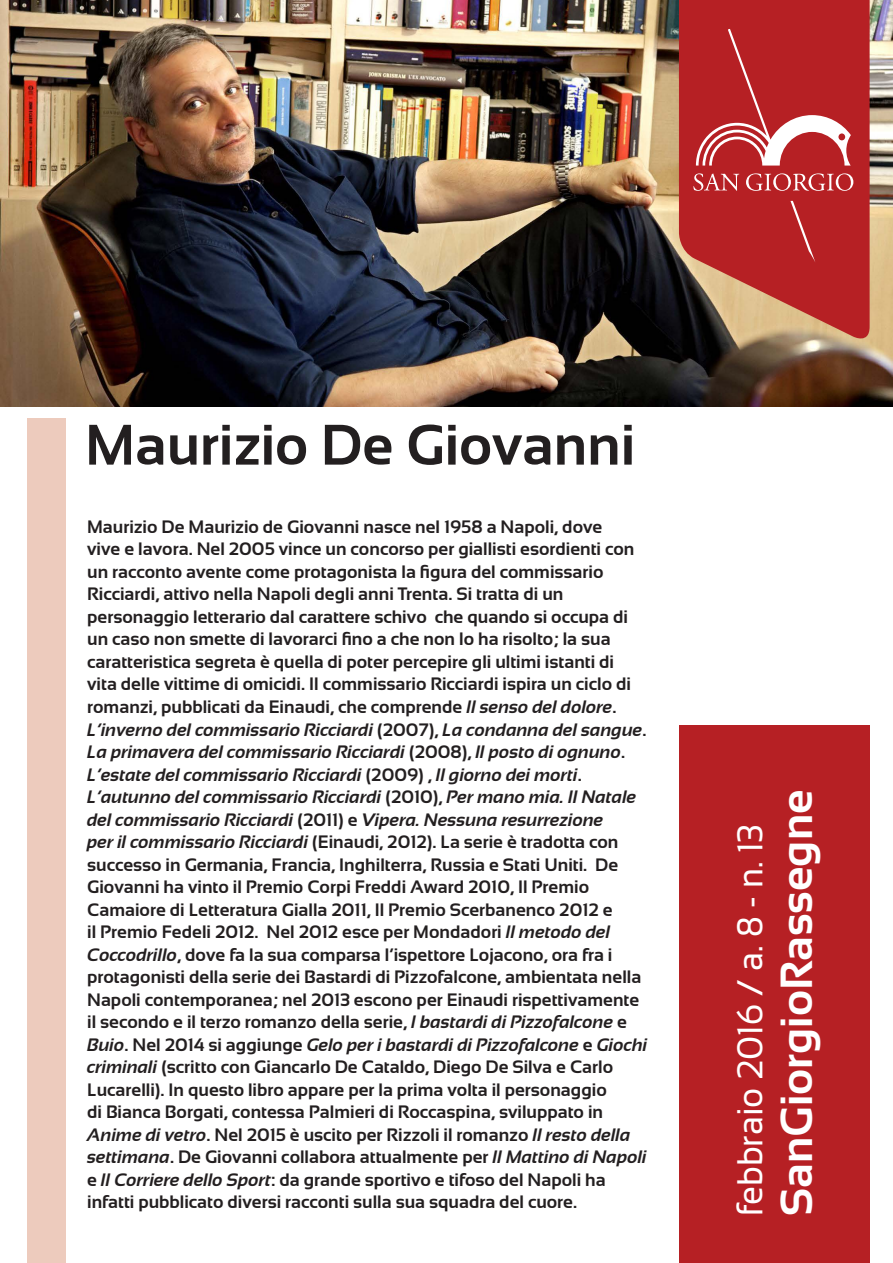
<style>
.page{position:relative;width:893px;height:1263px;background:#fff}
.page>*{position:absolute;margin:0;border:0;box-sizing:border-box;transform-origin:0 0}
.t1{font:700 57px "Sansation";color:#231f20}
.t2{font:700 45px "Sansation";color:#fff}
.t3{font:36px "Sansation";color:#fff;scale:.95 1}
.t4{font:700 18px/22.5px "Sansation";color:#231f20}
.s1{font-style:italic}
</style>
<div class="page">
<img style="left:0;top:0;width:893px;height:406px">
<svg style="left:679px;top:0;width:191px;height:345px;background:#ae423a"></svg>
<div style="left:679px;top:725px;width:191px;height:538px;background:#b62024"></div>
<svg style="left:693px;top:29px;width:160px;height:234px;background:#bd3639"></svg>
<div style="left:27px;top:419px;width:38px;height:844px;background:#edcbbd"></div>
<p class="t1" style="left:85px;top:413px;width:552px">Maurizio De Giovanni</p>
<p class="t4" style="left:87px;top:515px;width:562px">Maurizio De Maurizio de Giovanni nasce nel 1958 a Napoli, dove<br>vive e lavora. Nel 2005 vince un concorso per giallisti esordienti con un racconto avente come protagonista la figura del commissario Ricciardi, attivo nella Napoli degli anni Trenta. Si tratta di un personaggio letterario dal carattere schivo che quando si occupa di un caso non smette di lavorarci fino a che non lo ha risolto; la sua caratteristica segreta è quella di poter percepire gli ultimi istanti di vita delle vittime di omicidi. Il commissario Ricciardi ispira un ciclo di romanzi, pubblicati da Einaudi, che comprende <span class="s1">Il senso del dolore</span>.<br><span class="s1">L’inverno del commissario Ricciardi</span> (2007), <span class="s1">La condanna del sangue</span>.<br><span class="s1">La primavera del commissario Ricciardi</span> (2008), <span class="s1">Il posto di ognuno</span>.<br><span class="s1">L’estate del commissario Ricciardi</span> (2009) , <span class="s1">Il giorno dei morti</span>.<br><span class="s1">L’autunno del commissario Ricciardi</span> (2010), <span class="s1">Per mano mia. Il Natale del commissario Ricciardi</span> (2011) e <span class="s1">Vipera. Nessuna resurrezione<br>per il commissario Ricciardi</span> (Einaudi, 2012). La serie è tradotta con successo in Germania, Francia, Inghilterra, Russia e Stati Uniti. De Giovanni ha vinto il Premio Corpi Freddi Award 2010, Il Premio Camaiore di Letteratura Gialla 2011, Il Premio Scerbanenco 2012 e<br>il Premio Fedeli 2012. Nel 2012 esce per Mondadori <span class="s1">Il metodo del Coccodrillo</span>, dove fa la sua comparsa l’ispettore Lojacono, ora fra i protagonisti della serie dei Bastardi di Pizzofalcone, ambientata nella Napoli contemporanea; nel 2013 escono per Einaudi rispettivamente il secondo e il terzo romanzo della serie, <span class="s1">I bastardi di Pizzofalcone</span> e <span class="s1">Buio</span>. Nel 2014 si aggiunge <span class="s1">Gelo per i bastardi di Pizzofalcone</span> e <span class="s1">Giochi criminali</span> (scritto con Giancarlo De Cataldo, Diego De Silva e Carlo Lucarelli). In questo libro appare per la prima volta il personaggio<br>di Bianca Borgati, contessa Palmieri di Roccaspina, sviluppato in <span class="s1">Anime di vetro</span>. Nel 2015 è uscito per Rizzoli il romanzo <span class="s1">Il resto della settimana</span>. De Giovanni collabora attualmente per <span class="s1">Il Mattino di Napoli </span>e <span class="s1">Il Corriere dello Sport</span>: da grande sportivo e tifoso del Napoli ha infatti pubblicato diversi racconti sulla sua squadra del cuore.</p>
<p class="t3" style="left:730px;top:1216px;width:415px;rotate:-90deg">febbraio 2016 / a. 8 - n. 13</p>
<p class="t2" style="left:771px;top:1216px;width:428px;rotate:-90deg">SanGiorgioRassegne</p>
</div>
